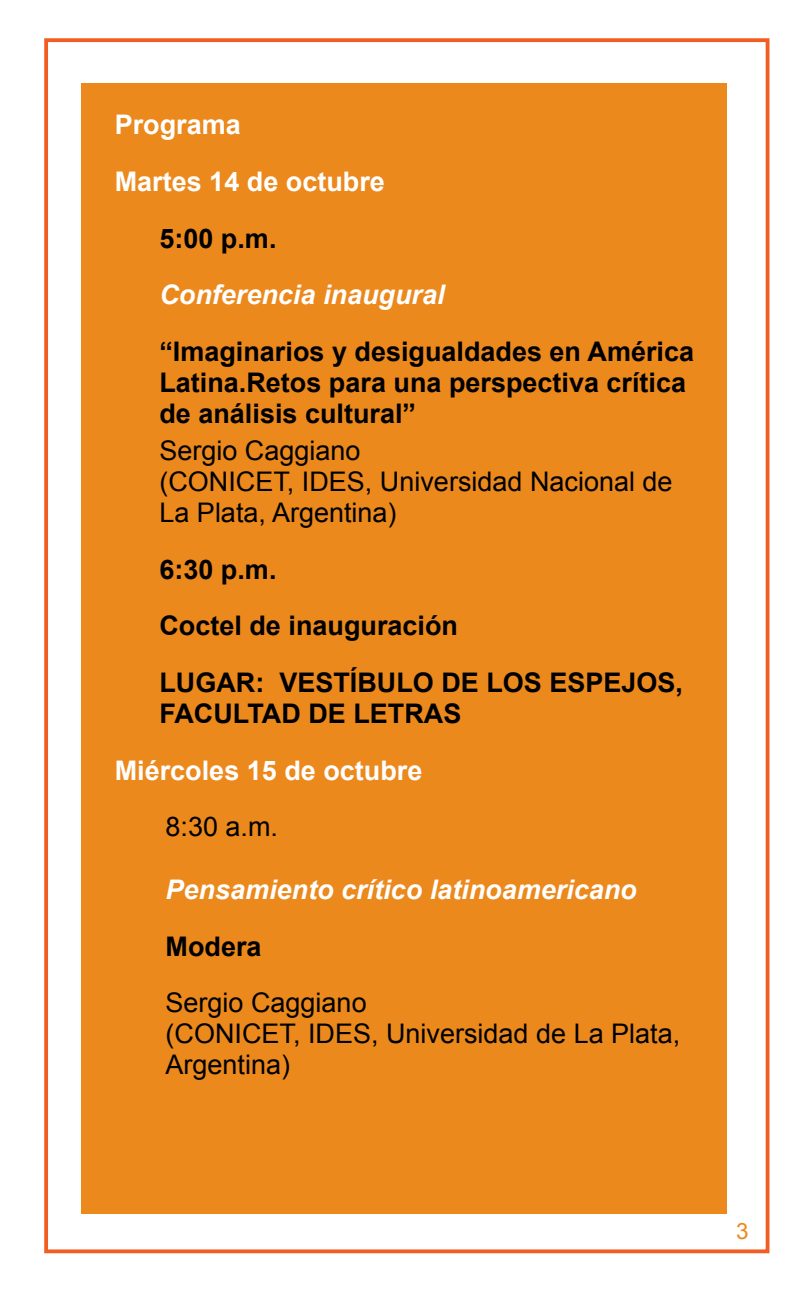
<style>
.page{position:relative;width:810px;height:1296px;background:#fff}
.page>*{position:absolute;margin:0;border:0;box-sizing:border-box;transform-origin:0 0}
.t1{font:700 27px/31.1px "Arial";color:#000}
.t2{font:27px/31.1px "Arial";color:#000}
.t3{font:italic 700 27px "Arial";color:#fff}
.t4{font:700 27px/56.5px "Arial";color:#fff}
.t5{font:22.5px "Arial";color:#ec891d}
</style>
<div class="page">
<div style="left:44px;top:38px;width:725px;height:1215px;border:4px solid #f15d22"></div>
<div style="left:82px;top:83px;width:645px;height:1130px;background:#ec891d"></div>
<p class="t4" style="left:115px;top:98px;width:272px">Programa<br>Martes 14 de octubre</p>
<p class="t1" style="left:159px;top:223px;width:119px">5:00 p.m.</p>
<p class="t3" style="left:159px;top:277px;width:287px">Conferencia inaugural</p>
<p class="t1" style="left:159px;top:337px;width:536px">“Imaginarios y desigualdades en América<br>Latina.Retos para una perspectiva crítica de análisis cultural”</p>
<p class="t2" style="left:159px;top:436px;width:515px">Sergio Caggiano<br>(CONICET, IDES, Universidad Nacional de<br>La Plata, Argentina)</p>
<p class="t1" style="left:159px;top:542px;width:525px;line-height:56.5px">6:30 p.m.<br>Coctel de inauguración<br>LUGAR: VESTÍBULO DE LOS ESPEJOS,</p>
<p class="t1" style="left:159px;top:699px;width:303px">FACULTAD DE LETRAS</p>
<p class="t4" style="left:115px;top:743px;width:309px">Miércoles 15 de octubre</p>
<p class="t2" style="left:166px;top:811px;width:114px">8:30 a.m.</p>
<p class="t3" style="left:166px;top:872px;width:473px">Pensamiento crítico latinoamericano</p>
<p class="t1" style="left:166px;top:932px;width:98px">Modera</p>
<p class="t2" style="left:166px;top:988px;width:516px">Sergio Caggiano<br>(CONICET, IDES, Universidad de La Plata,<br>Argentina)</p>
<p class="t5" style="left:736px;top:1217px;width:14px">3</p>
</div>
